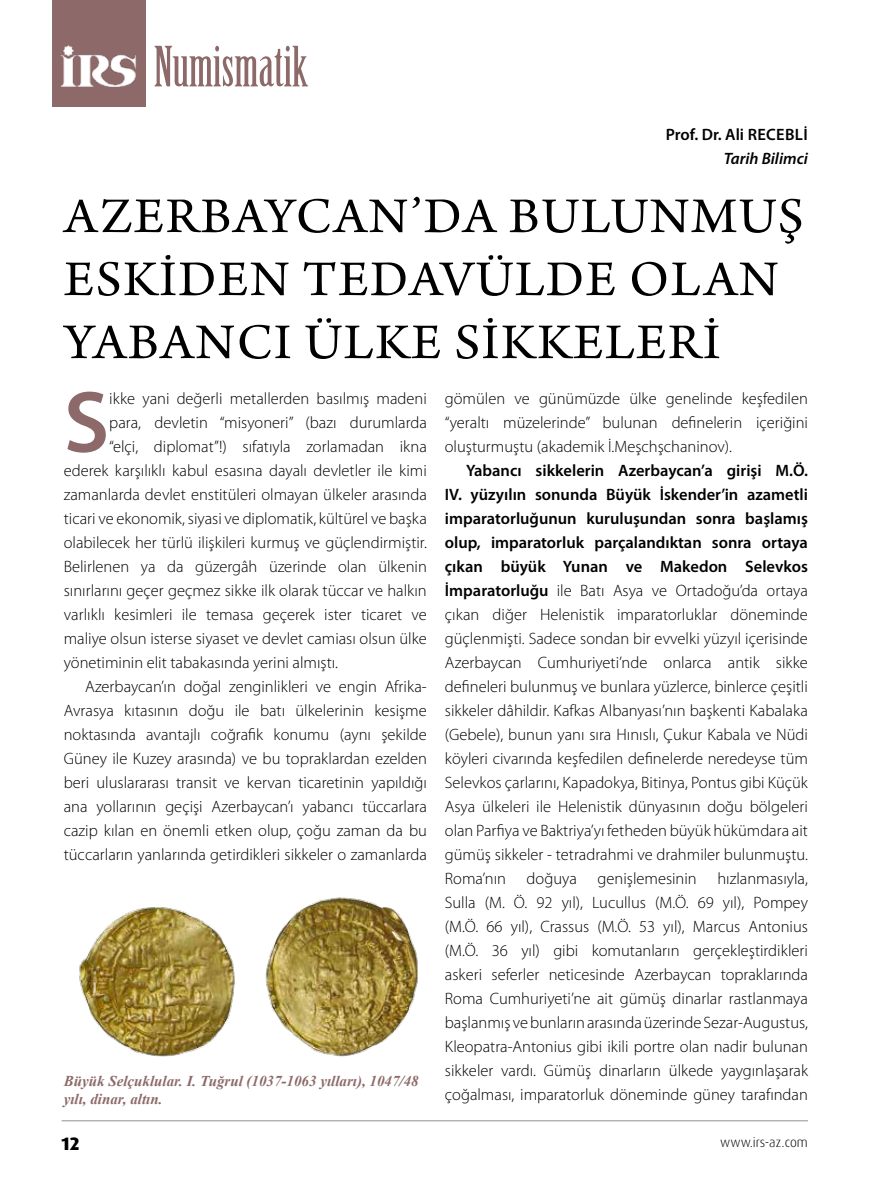
<style>
.page{position:relative;width:893px;height:1191px;background:#fff}
.page>*{position:absolute;margin:0;border:0;box-sizing:border-box;transform-origin:0 0}
.t1{font:600 87.75px "Myriad Pro";color:#8d6a69}
.t2{font:54.15px "Birch Std";color:#8d6a69}
.t3{font:52.5px/63px "Arno Pro";letter-spacing:.03em;color:#000}
.t4{font:800 18px "Dax Pro";color:#000}
.t5{font:300 16.5px/24px "Myriad Pro";color:#000;text-align:justify}
.t6{font:600 16.5px "Myriad Pro";letter-spacing:.005em;color:#000}
.t7{font:italic 600 16.5px "Myriad Pro";color:#000}
.t8{font:italic 700 15px/18px "Times New Roman";color:#8d6a69}
.t9{font:300 13.5px "Dax Pro";color:#000}
.s1{font-weight:600}
</style>
<div class="page">
<hr style="left:62px;top:1120px;width:746px;height:1px;background:#909090">
<img style="left:265px;top:897px;width:153px;height:160px">
<img style="left:79px;top:907px;width:156px;height:150px">
<div style="left:52px;top:0;width:94px;height:106px;background:#8d6a69"></div>
<img style="left:60px;top:45px;width:76px;height:41px">
<h2 class="t2" style="left:154px;top:36px;width:156px">Numismatik</h2>
<p class="t6" style="left:666px;top:124px;width:141px">Prof. Dr. Ali Receb li</p>
<p class="t7" style="left:724px;top:148px;width:86px">Tarih Bilimci</p>
<h3 class="t3" style="left:64px;top:187px;width:736px">AZERBAYCAN ’DA BULUNMUŞ<br>ESKİDEN TEDAVÜLDE OLAN<br>YABAN CI ülke SİKKELERİ</h3>
<h1 class="t1" style="left:64px;top:366px;width:40px">S</h1>
<p class="t5" style="left:109px;top:386px;width:319px">ikke yani değerli metallerden basılmış madeni</p>
<p class="t5" style="left:109px;top:410px;width:319px">para, devletin “misyoneri” (bazı durumlarda</p>
<p class="t5" style="left:109px;top:434px;width:319px">“elçi, diplomat”!) sıfatıyla zorlamadan ikna</p>
<p class="t5" style="left:64px;top:458px;width:365px">ederek karşılıklı kabul esasına dayalı devletler ile kimi</p>
<p class="t5" style="left:64px;top:482px;width:365px">zamanlarda devlet enstitüleri olmayan ülkeler arasında</p>
<p class="t5" style="left:64px;top:506px;width:365px">ticari ve ekonomik, siyasi ve diplomatik, kültürel ve başka</p>
<p class="t5" style="left:64px;top:530px;width:365px">olabilecek her türlü ilişkileri kurmuş ve güçlendirmiştir.</p>
<p class="t5" style="left:64px;top:554px;width:365px">Belirlenen ya da güzergâh üzerinde olan ülkenin</p>
<p class="t5" style="left:64px;top:578px;width:364px">sınırlarını geçer geçmez sikke ilk olarak tüccar ve halkın</p>
<p class="t5" style="left:64px;top:602px;width:365px">varlıklı kesimleri ile temasa geçerek ister ticaret ve</p>
<p class="t5" style="left:64px;top:626px;width:365px">maliye olsun isterse siyaset ve devlet camiası olsun ülke</p>
<p class="t5" style="left:64px;top:650px;width:276px">yönetiminin elit tabakasında yerini almıştı.</p>
<p class="t5" style="left:85px;top:674px;width:343px">Azerbaycan’ın doğal zenginlikleri ve engin Afrika-</p>
<p class="t5" style="left:64px;top:698px;width:365px">Avrasya kıtasının doğu ile batı ülkelerinin kesişme</p>
<p class="t5" style="left:64px;top:722px;width:365px">noktasında avantajlı coğrafik konumu (aynı şekilde</p>
<p class="t5" style="left:64px;top:746px;width:365px">Güney ile Kuzey arasında) ve bu topraklardan ezelden</p>
<p class="t5" style="left:64px;top:770px;width:365px">beri uluslararası transit ve kervan ticaretinin yapıldığı</p>
<p class="t5" style="left:64px;top:794px;width:365px">ana yollarının geçişi Azerbaycan’ı yabancı tüccarlara</p>
<p class="t5" style="left:64px;top:818px;width:365px">cazip kılan en önemli etken olup, çoğu zaman da bu</p>
<p class="t5" style="left:64px;top:842px;width:365px">tüccarların yanlarında getirdikleri sikkeler o zamanlarda</p>
<p class="t8" style="left:64px;top:1071px;width:356px">Büyük Selçuklular. I. Tuğrul (1037-1063 yılları), 1047/48 yılı, dinar, altın.</p>
<p class="t5" style="left:445px;top:386px;width:365px">gömülen ve günümüzde ülke genelinde keşfedilen “yeraltı müzelerinde” bulunan definelerin içeriğini oluşturmuştu (akademik İ.Meşchşchaninov).</p>
<p class="t5" style="left:445px;top:459px;width:365px;text-indent:21px"><span class="s1">Yabancı sikkelerin Azerbaycan’a girişi M.Ö.<br>IV. yüzyılın sonunda Büyük İskender’in azametli imparatorluğunun kuruluşundan sonra başlamış olup, imparatorluk parçalandıktan sonra ortaya çıkan büyük Yunan ve Makedon Selevkos İmparatorluğu</span> ile Batı Asya ve Ortadoğu’da ortaya çıkan diğer Helenistik imparatorluklar döneminde güçlenmişti. Sadece sondan bir evvelki yüzyıl içerisinde Azerbaycan Cumhuriyeti’nde onlarca antik sikke defineleri bulunmuş ve bunlara yüzlerce, binlerce çeşitli sikkeler dâhildir. Kafkas Albanyası’nın başkenti Kabalaka (Gebele), bunun yanı sıra H ınıslı, Çukur Kabala ve N üdi köyleri civarında keşfedilen definelerde neredeyse tüm Selevkos çarlarını, Kapadokya, Bitinya, Pontus gibi Küçük Asya ülkeleri ile Helenistik dünyasının doğu bölgeleri olan Parfiya ve Baktriya’yı fetheden büyük hükümdara ait gümüş sikkeler - tetradrahmi ve drahmiler bulunmuştu.<br>Roma’nın</p>
<p class="t5" style="left:445px;top:867px;width:365px;text-indent:273px">hızlanmasıyla, Sulla (M. Ö. 92 yıl), Lucullus (M.Ö. 69 yıl), Pompey (M.Ö. 66 yıl), Crassus (M.Ö. 53 yıl), Marcus Antonius (M.Ö. 36 yıl) gibi komutanların gerçekleştirdikleri askeri seferler neticesinde Azerbaycan topraklarında Roma Cumhuriyeti’ne ait gümüş dinarlar rastlanmaya başlanmış ve bunların arasında üzerinde Sezar-Augustus, Kleopatra-Antonius gibi ikili portre olan nadir bulunan sikkeler vardı. Gümüş dinarların ülkede yaygınlaşarak çoğalması, imparatorluk döneminde güney tarafından</p>
<p class="t5" style="left:527px;top:867px;width:52px">doğuya</p>
<p class="t5" style="left:598px;top:867px;width:101px">genişlemesinin</p>
<p class="t4" style="left:62px;top:1131px;width:19px">12</p>
<p class="t9" style="left:720px;top:1133px;width:89px">www.irs-az.com</p>
</div>
